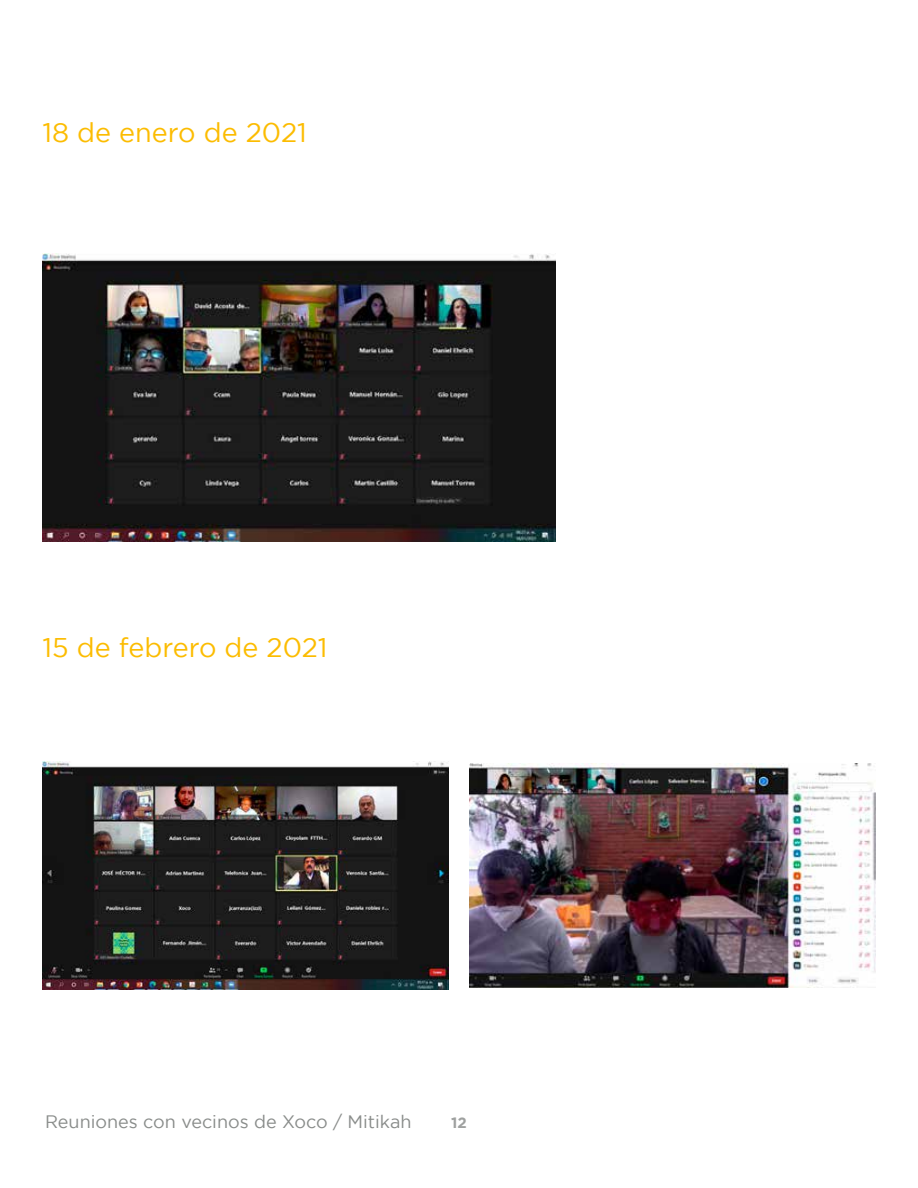
<style>
.page{position:relative;width:918px;height:1188px;background:#fff}
.page>*{position:absolute;margin:0;border:0;box-sizing:border-box;transform-origin:0 0}
.t1{font:27px "Gotham";color:#fcbc00}
.t2{font:18px "Gotham";color:#898c8a}
.t3{font:700 15px "Gotham";color:#9fa1a0}
</style>
<div class="page">
<img style="left:43px;top:253px;width:512px;height:288px">
<img style="left:43px;top:762px;width:405px;height:228px">
<img style="left:470px;top:763px;width:405px;height:225px">
<h1 class="t1" style="left:43px;top:117px;width:266px">18 de enero de 2021</h1>
<h1 class="t1" style="left:43px;top:633px;width:287px">15 de febrero de 2021</h1>
<p class="t2" style="left:45px;top:1111px;width:368px">Reuniones con vecinos de Xoco / Mitikah</p>
<p class="t3" style="left:451px;top:1114px;width:17px">12</p>
</div>
